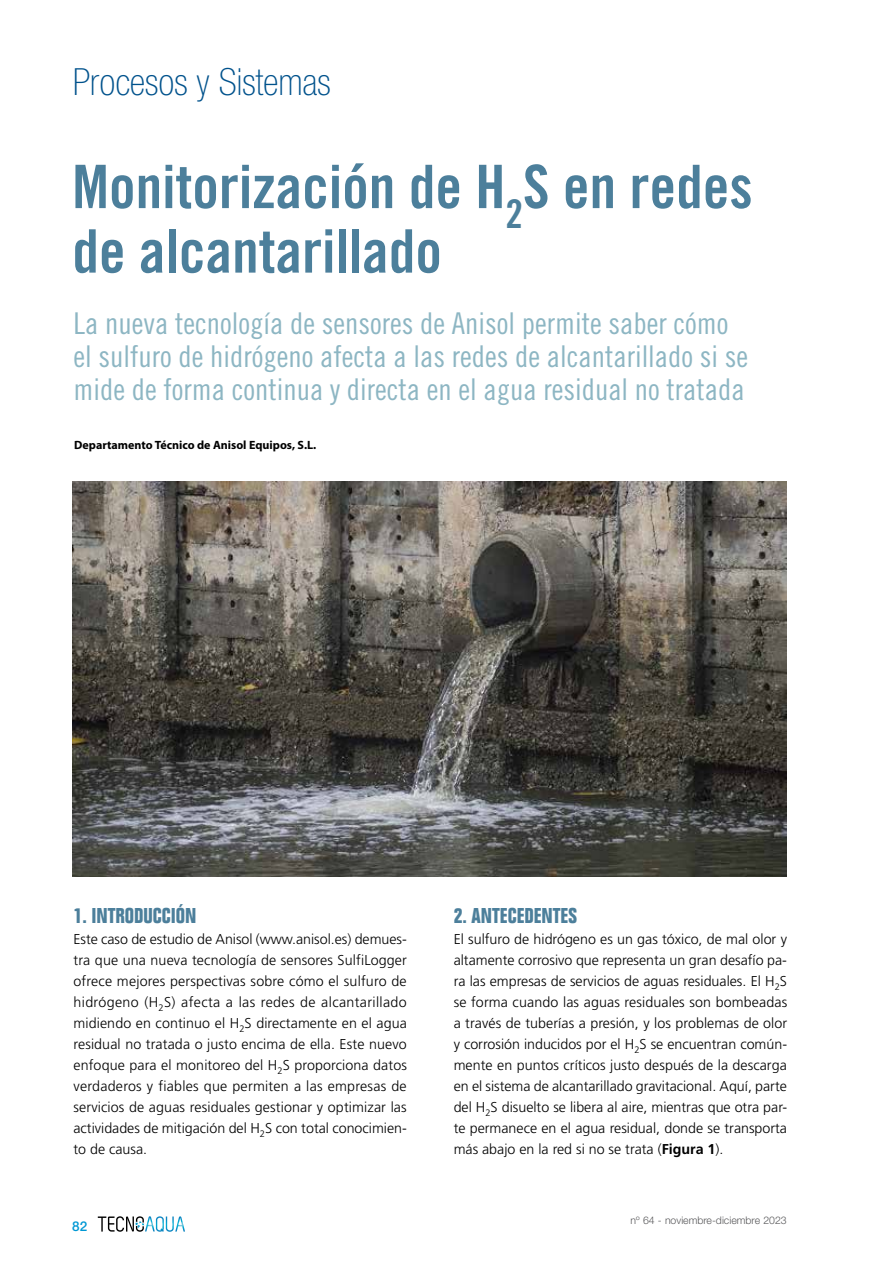
<style>
.page{position:relative;width:893px;height:1263px;background:#fff}
.page>*{position:absolute;margin:0;border:0;box-sizing:border-box;transform-origin:0 0}
.t1{font:60px/64.5px "Trade Gothic LT Std Bd Cn 20";color:#4c7f9b}
.t2{font:100 condensed 37.5px "Helvetica Neue LT Std";color:#00528c}
.t3{font:30px/33px "Trade Gothic LT Std Cn 18";color:#8db6c3}
.t4{font:700 condensed 21px "Folio";color:#4c7f9b}
.t5{font:300 14.25px/21px "Frutiger LT Std";color:#000;text-align:justify}
.t6{font:500 13.5px "Helvetica Neue LT Std";color:#0098d4}
.t7{font:700 12px "Myriad Pro";color:#000}
.t8{font:300 10.5px "Helvetica Neue LT Std";color:#58585a}
.s1{font-weight:700}
</style>
<div class="page">
<svg style="left:98px;top:1216px;width:87px;height:16px"></svg>
<img style="left:73px;top:481px;width:714px;height:396px">
<h2 class="t2" style="left:73px;top:61px;width:259px">Procesos y Sistemas</h2>
<h1 class="t1" style="left:72px;top:154px;width:682px">Monitorización de H<sub>2</sub>S en redes de alcantarillado</h1>
<h3 class="t3" style="left:74px;top:306px;width:676px">La nueva tecnología de sensores de Anisol permite saber cómo el sulfuro de hidrógeno afecta a las redes de alcantarillado si se mide de forma continua y directa en el agua residual no tratada</h3>
<p class="t7" style="left:74px;top:437px;width:244px">Departamento Técnico de Anisol Equipos, S.L.</p>
<h3 class="t4" style="left:74px;top:903px;width:124px">1. INTRODUCCIÓN</h3>
<p class="t5" style="left:73px;top:928px;width:335px">Este caso de estudio de Anisol (www.anisol.es) demues&shy;tra que una nueva tecnología de sensores SulfiLogger ofrece mejores perspectivas sobre cómo el sulfuro de hidrógeno (H<sub>2</sub>S) afecta a las redes de alcantarillado midiendo en continuo el H<sub>2</sub>S directamente en el agua residual no tratada o justo encima de ella. Este nuevo enfoque para el monitoreo del H<sub>2</sub>S proporciona datos verdaderos y fiables que permiten a las empresas de servicios de aguas residuales gestionar y optimizar las actividades de mitigación del H<sub>2</sub>S con total conocimien&shy;to de causa.</p>
<p class="t6" style="left:72px;top:1218px;width:17px">82</p>
<h3 class="t4" style="left:454px;top:903px;width:125px">2. ANTECEDENTES</h3>
<p class="t5" style="left:454px;top:928px;width:335px">El sulfuro de hidrógeno es un gas tóxico, de mal olor y altamente corrosivo que representa un gran desafío pa&shy;ra las empresas de servicios de aguas residuales. El H<sub>2</sub>S se forma cuando las aguas residuales son bombeadas a través de tuberías a presión, y los problemas de olor y corrosión inducidos por el H<sub>2</sub>S se encuentran común&shy;mente en puntos críticos justo después de la descarga en el sistema de alcantarillado gravitacional. Aquí, parte del H<sub>2</sub>S disuelto se libera al aire, mientras que otra par&shy;te permanece en el agua residual, donde se transporta más abajo en la red si no se trata (<span class="s1">Figura 1</span>).</p>
<p class="t8" style="left:631px;top:1213px;width:158px">nº 64 - noviembre-diciembre 2023</p>
</div>
